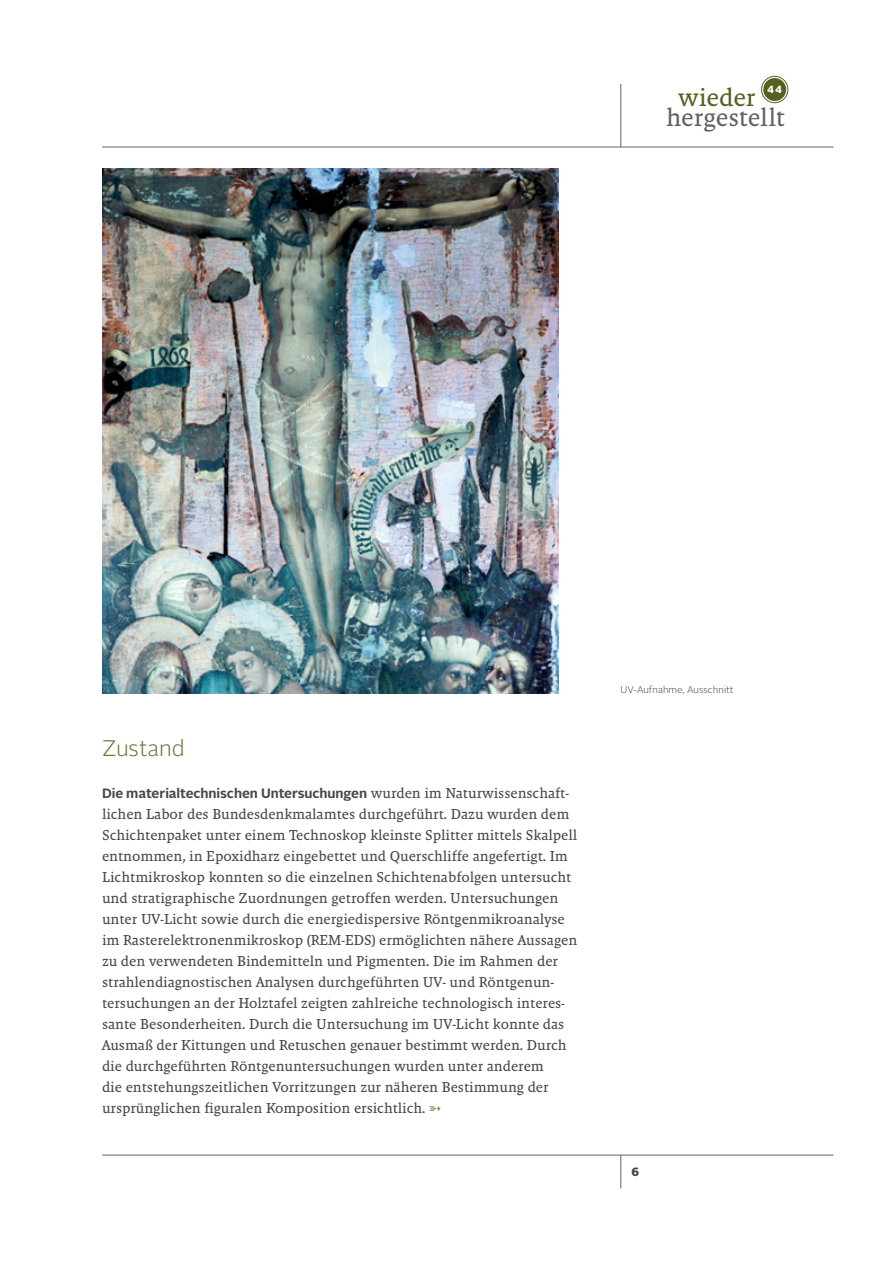
<style>
.page{position:relative;width:893px;height:1263px;background:#fff}
.page>*{position:absolute;margin:0;border:0;box-sizing:border-box;transform-origin:0 0}
.t1{font:25.65px "Malaga OT";letter-spacing:-.01em;color:#626261}
.t2{font:25.65px "Malaga OT";letter-spacing:-.015em;color:#556121}
.t3{font:300 22.5px "Alright Sans";letter-spacing:-.005em;color:#6b743a}
.t4{font:14.7px/21px "Malaga OT";letter-spacing:-.005em;color:#484847}
.t5{font:700 13.5px "Alright Sans";letter-spacing:-.005em;color:#484847}
.t6{font:900 12px "Alright Sans";color:#484847}
.t7{font:900 10.35px "Alright Sans";color:#fff}
.t8{font:300 9.75px "Alright Sans";color:#484847}
.s1{font-family:"Malaga OT";font-weight:400;font-size:14.7px}
.s2{color:#6b743a}
</style>
<div class="page">
<hr style="left:102px;top:147px;width:731px;height:1px;background:#626261">
<hr style="left:102px;top:1155px;width:731px;height:1px;background:#626261">
<div style="left:763px;top:78px;width:23px;height:23px;background:#556121;border-radius:50%"></div>
<div style="left:761px;top:76px;width:27px;height:27px;border:1px solid #556121;border-radius:50%"></div>
<hr style="left:621px;top:84px;width:1px;height:63px;background:#626261">
<hr style="left:621px;top:1155px;width:1px;height:33px;background:#626261">
<img style="left:102px;top:168px;width:456px;height:526px">
<h1 class="t2" style="left:678px;top:83px;width:79px">wieder</h1>
<p class="t7" style="left:767px;top:82px;width:16px">44</p>
<h1 class="t1" style="left:666px;top:103px;width:120px">hergestellt</h1>
<h2 class="t3" style="left:102px;top:733px;width:84px">Zustand</h2>
<p class="t5" style="left:102px;top:784px;width:469px">Die materialtechnischen Untersuchungen <span class="s1">wurden im Naturwissenschaft-</span></p>
<p class="t4" style="left:102px;top:803px;width:477px">lichen Labor des Bundesdenkmalamtes durchgeführt. Dazu wurden dem Schichtenpaket unter einem Technoskop kleinste Splitter mittels Skalpell entnommen, in Epoxidharz eingebettet und Querschliffe angefertigt. Im Lichtmikroskop konnten so die einzelnen Schichtenabfolgen untersucht und stratigraphische Zuordnungen getroffen werden. Untersuchungen unter UV-Licht sowie durch die energiedispersive Röntgenmikroanalyse im Rasterelektronenmikroskop (REM-EDS) ermöglichten nähere Aussagen zu den verwendeten Bindemitteln und Pigmenten. Die im Rahmen der strahlendiagnostischen Analysen durchgeführten UV- und Röntgenun&shy;tersuchungen an der Holztafel zeigten zahlreiche technologisch interes&shy;sante Besonderheiten. Durch die Untersuchung im UV-Licht konnte das Ausmaß der Kittungen und Retuschen genauer bestimmt werden. Durch die durchgeführten Röntgenuntersuchungen wurden unter anderem<br>die entstehungszeitlichen Vorritzungen zur näheren Bestimmung der ursprünglichen figuralen Komposition ersichtlich. <span class="s2">➳</span></p>
<p class="t8" style="left:620px;top:683px;width:115px">UV-Aufnahme, Ausschnitt</p>
<p class="t6" style="left:631px;top:1163px;width:9px">6</p>
</div>
